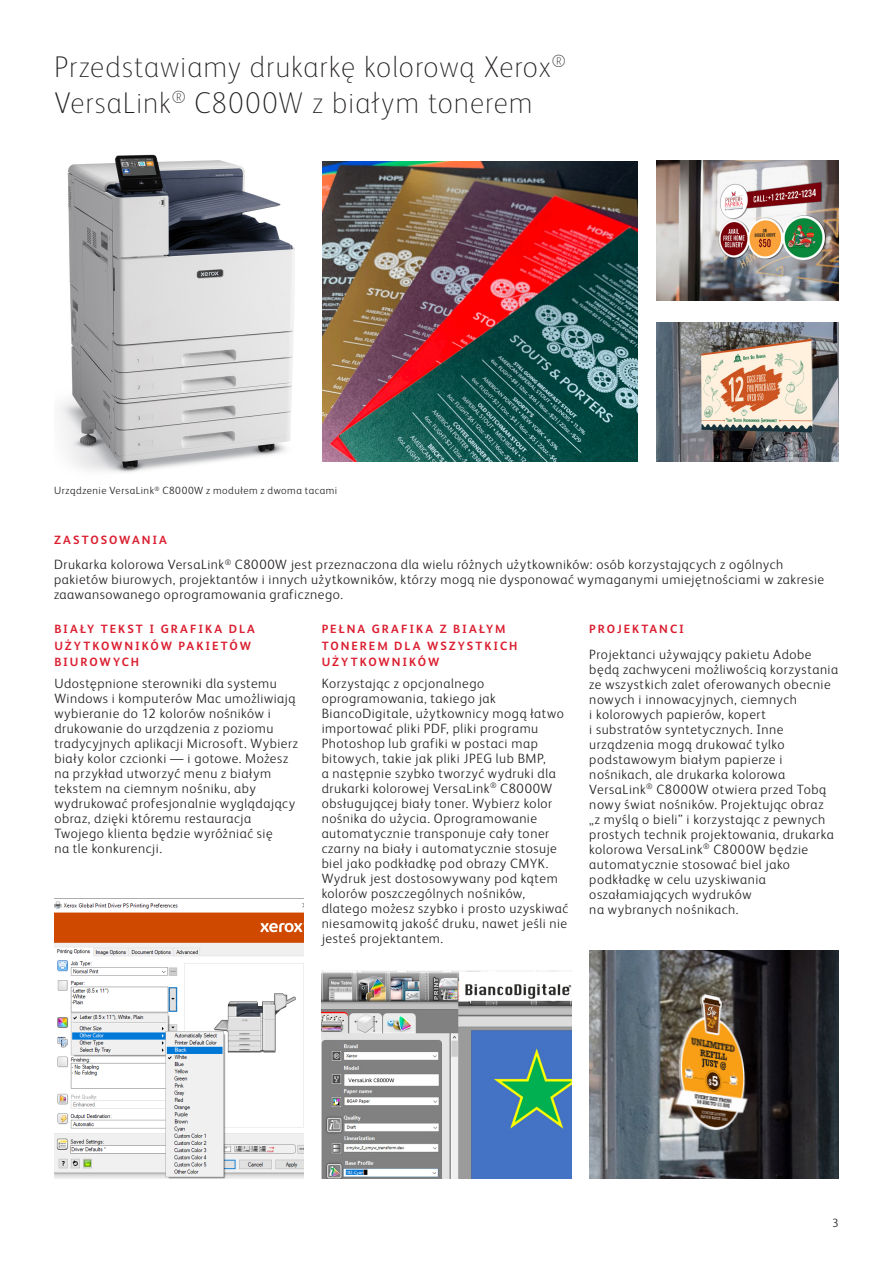
<style>
.page{position:relative;width:893px;height:1263px;background:#fff}
.page>*{position:absolute;margin:0;border:0;box-sizing:border-box;transform-origin:0 0}
.Header_Inside_Spread{font:100 30px/36px "Xerox Sans";letter-spacing:.03em;color:#231f20}
.Body_Text{font:300 13.5px/15px "Xerox Sans";letter-spacing:.04em;color:#231f20}
.Body_Subhead_Level_2{font:300 13.5px/15px "Xerox Sans";letter-spacing:.04em;color:#231f20}
.Body_Subhead{font:700 12px/16.5px "Xerox Sans";letter-spacing:.165em;color:#db1e30}
.Body_Text-2{font:700 12px "Xerox Sans";letter-spacing:.165em;color:#db1e30}
.Page_Number{font:300 12px "Xerox Sans";color:#231f20}
.Body_Subhead_Level_2-2{font:300 10.5px "Xerox Sans";letter-spacing:.05em;color:#231f20}
</style>
<div class="page">
<img style="left:54px;top:901px;width:250px;height:277px">
<img style="left:322px;top:970px;width:249px;height:208px">
<img style="left:589px;top:951px;width:250px;height:227px">
<img style="left:59px;top:154px;width:236px;height:319px">
<img style="left:656px;top:161px;width:183px;height:139px">
<img style="left:656px;top:322px;width:183px;height:140px">
<img style="left:322px;top:161px;width:316px;height:300px">
<p class="Header_Inside_Spread" style="left:54px;top:47px;width:513px">Przedstawiamy drukarkę kolorową Xerox<sup>®<br></sup>VersaLink<sup>®</sup> C8000W z białym tonerem</p>
<p class="Body_Subhead_Level_2-2" style="left:54px;top:484px;width:285px">Urządzenie VersaLink<sup>®</sup> C8000W z modułem z dwoma tacami</p>
<p class="Body_Text-2" style="left:54px;top:531px;width:115px">ZASTOSOWANIA</p>
<p class="Body_Text" style="left:54px;top:557px;width:772px">Drukarka kolorowa VersaLink<sup>®</sup> C8000W jest przeznaczona dla wielu różnych użytkowników: osób korzystających z ogólnych pakietów biurowych, projektantów i innych użytkowników, którzy mogą nie dysponować wymaganymi umiejętnościami w zakresie zaawansowanego oprogramowania graficznego.</p>
<p class="Body_Subhead" style="left:54px;top:620px;width:202px">BIAŁY TEKST I GRAFIKA DLA<br>UŻYTKOWNIKÓW PAKIETÓW<br>BIUROWYCH</p>
<p class="Body_Text" style="left:54px;top:675px;width:245px">Udostępnione sterowniki dla systemu Windows i komputerów Mac umożliwiają wybieranie do 12 kolorów nośników i drukowanie do urządzenia z poziomu tradycyjnych aplikacji Microsoft. Wybierz biały kolor czcionki — i gotowe. Możesz na przykład utworzyć menu z białym tekstem na ciemnym nośniku, aby wydrukować profesjonalnie wyglądający obraz, dzięki któremu restauracja Twojego klienta będzie wyróżniać się<br>na tle konkurencji.</p>
<p class="Body_Subhead" style="left:322px;top:620px;width:197px">PEŁNA GRAFIKA Z BIAŁYM<br>TONEREM DLA WSZYSTKICH<br>UŻYTKOWNIKÓW</p>
<p class="Body_Text" style="left:322px;top:675px;width:248px">Korzystając z opcjonalnego oprogramowania, takiego jak BiancoDigitale, użytkownicy mogą łatwo importować pliki PDF, pliki programu Photoshop lub grafiki w postaci map bitowych, takie jak pliki JPEG lub BMP,<br>a następnie szybko tworzyć wydruki dla drukarki kolorowej VersaLink<sup>®</sup> C8000W obsługującej biały toner. Wybierz kolor nośnika do użycia. Oprogramowanie automatycznie transponuje cały toner czarny na biały i automatycznie stosuje biel jako podkładkę pod obrazy CMYK.<br>Wydruk jest dostosowywany pod kątem kolorów poszczególnych nośników, dlatego możesz szybko i prosto uzyskiwać niesamowitą jakość druku, nawet jeśli nie jesteś projektantem.</p>
<p class="Body_Text-2" style="left:589px;top:621px;width:96px">PROJEKTANCI</p>
<p class="Body_Subhead_Level_2" style="left:589px;top:646px;width:250px">Projektanci używający pakietu Adobe będą zachwyceni możliwością korzystania ze wszystkich zalet oferowanych obecnie nowych i innowacyjnych, ciemnych<br>i kolorowych papierów, kopert<br>i substratów syntetycznych. Inne urządzenia mogą drukować tylko podstawowym białym papierze i nośnikach, ale drukarka kolorowa VersaLink<sup>®</sup> C8000W otwiera przed Tobą nowy świat nośników. Projektując obraz<br>„z myślą o bieli” i korzystając z pewnych prostych technik projektowania, drukarka kolorowa VersaLink<sup>®</sup> C8000W będzie automatycznie stosować biel jako podkładkę w celu uzyskiwania oszałamiających wydruków<br>na wybranych nośnikach.</p>
<p class="Page_Number" style="left:832px;top:1214px;width:8px">3</p>
</div>
